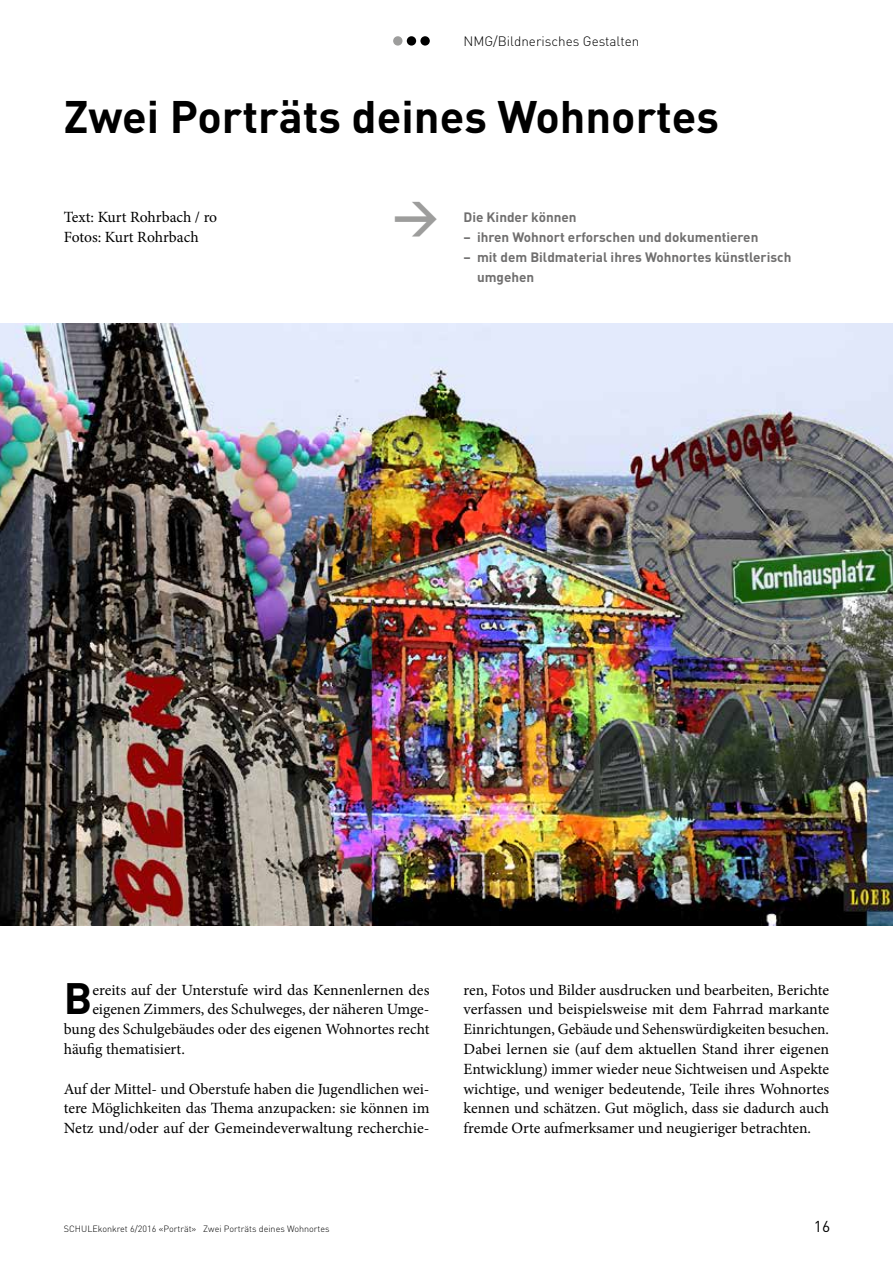
<style>
.page{position:relative;width:893px;height:1263px;background:#fff}
.page>*{position:absolute;margin:0;border:0;box-sizing:border-box;transform-origin:0 0}
.t1{font:700 45px "DIN";color:#000}
.t2{font:700 45px "DIN";color:#9d9d9c}
.t3{font:700 43.35px "DIN";color:#000}
.t4{font:15.6px/19.8px "Minion Pro";color:#000;text-align:justify}
.t5{font:15.6px "DIN";color:#000}
.t6{font:700 13.5px/19.8px "DIN";color:#706f6f}
.t7{font:300 13.5px "DIN";color:#000}
.t8{font:300 9px "DIN";color:#000}
</style>
<div class="page">
<div style="left:393px;top:36px;width:9px;height:10px;background:#9d9d9c;border-radius:50%"></div>
<div style="left:407px;top:36px;width:9px;height:10px;background:#000;border-radius:50%"></div>
<svg style="left:420px;top:36px;width:10px;height:10px"></svg>
<img style="left:0;top:323px;width:893px;height:602px">
<p class="t7" style="left:463px;top:33px;width:177px">NMG/Bildnerisches Gestalten</p>
<h1 class="t1" style="left:64px;top:87px;width:657px">Zwei Porträts deines Wohnortes</h1>
<p class="t4" style="left:64px;top:207px;width:155px">Text: Kurt Rohrbach / ro<br>Fotos: Kurt Rohrbach</p>
<h1 class="t2" style="left:393px;top:186px;width:48px">&gt;</h1>
<p class="t6" style="left:463px;top:207px;width:115px">Die Kinder können</p>
<p class="t6" style="left:463px;top:227px;width:296px">– ihren Wohnort erforschen und dokumentieren</p>
<p class="t6" style="left:477px;top:246px;width:316px;text-indent:-14px">– mit dem Bildmaterial ihres Wohnortes künstlerisch umgehen</p>
<h2 class="t3" style="left:64px;top:970px;width:30px">B</h2>
<p class="t4" style="left:92px;top:980px;width:339px">ereits auf der Unterstufe wird das Kennenlernen des</p>
<p class="t4" style="left:92px;top:999px;width:339px">eigenen Zimmers, des Schulweges, der näheren Umge-</p>
<p class="t4" style="left:64px;top:1019px;width:367px">bung des Schulgebäudes oder des eigenen Wohnortes recht</p>
<p class="t4" style="left:64px;top:1039px;width:123px">häufig thematisiert.</p>
<p class="t4" style="left:64px;top:1079px;width:367px">Auf der Mittel- und Oberstufe haben die Jugendlichen wei&shy;tere Möglichkeiten das Thema anzupacken: sie können im Netz und/oder auf der Gemeindeverwaltung recherchie-</p>
<p class="t8" style="left:64px;top:1223px;width:267px">SCHULEkonkret 6/2016 «Porträt» Zwei Porträts deines Wohnortes</p>
<p class="t4" style="left:463px;top:980px;width:367px">ren, Fotos und Bilder ausdrucken und bearbeiten, Berichte verfassen und beispielsweise mit dem Fahrrad markante Einrichtungen, Gebäude und Sehenswürdigkeiten besuchen.<br>Dabei lernen sie (auf dem aktuellen Stand ihrer eigenen Entwicklung) immer wieder neue Sichtweisen und Aspekte wichtige, und weniger bedeutende, Teile ihres Wohnortes kennen und schätzen. Gut möglich, dass sie dadurch auch fremde Orte aufmerksamer und neugieriger betrachten.</p>
<p class="t5" style="left:814px;top:1217px;width:18px">16</p>
</div>
